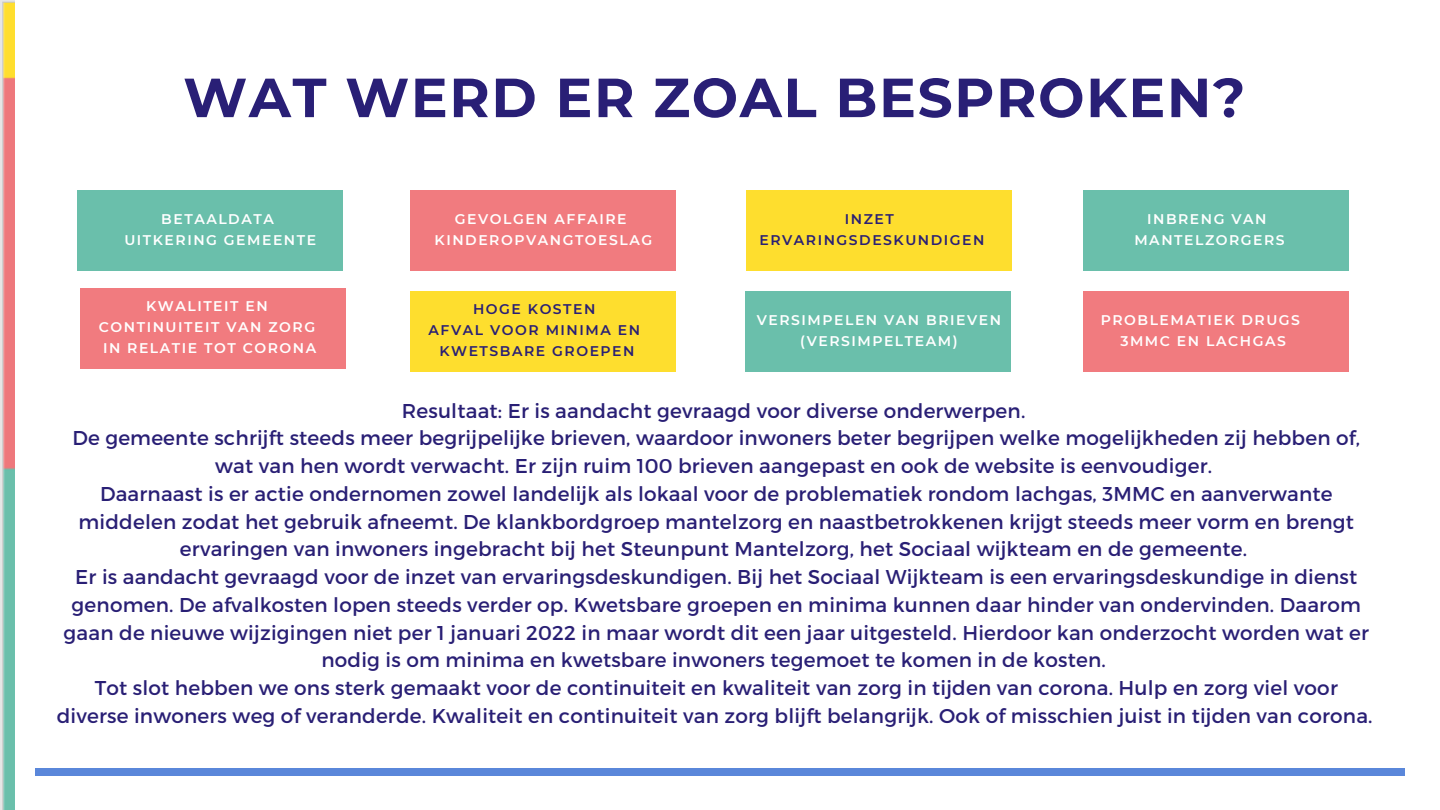
<style>
.page{position:relative;width:1440px;height:810px;background:#fff}
.page>*{position:absolute;margin:0;border:0;box-sizing:border-box;transform-origin:0 0}
.t1{font:700 55px "Montserrat";letter-spacing:.03em;color:#291f76}
.t2{font:20px/27.8px "Montserrat";letter-spacing:.01em;color:#291f75;text-align:center}
.t3{font:600 14px "Montserrat";letter-spacing:.11em;color:#fff}
.t4{font:600 14px "Montserrat";letter-spacing:.11em;color:#291f75}
</style>
<div class="page">
<div style="left:77px;top:190px;width:265px;height:81px;background:#6abfab"></div>
<div style="left:35px;top:768px;width:1370px;height:8px;background:#5a87da"></div>
<img style="left:0;top:0;width:15px;height:810px">
<div style="left:80px;top:288px;width:265px;height:81px;background:#f17b7f"></div>
<div style="left:411px;top:190px;width:265px;height:81px;background:#f17b7f"></div>
<div style="left:411px;top:291px;width:265px;height:81px;background:#fede2e"></div>
<div style="left:746px;top:190px;width:266px;height:81px;background:#fede2e"></div>
<div style="left:746px;top:291px;width:265px;height:81px;background:#6abfab"></div>
<div style="left:1083px;top:190px;width:266px;height:81px;background:#6abfab"></div>
<div style="left:1083px;top:291px;width:266px;height:81px;background:#f17b7f"></div>
<p class="t1" style="left:183px;top:64px;width:1064px">WAT WERD ER ZOAL BESPROKEN?</p>
<p class="t3" style="left:161px;top:211px;width:114px">BETAALDATA</p>
<p class="t3" style="left:124px;top:232px;width:193px">UITKERING GEMEENTE</p>
<p class="t3" style="left:146px;top:298px;width:123px">KWALITEIT EN</p>
<p class="t3" style="left:99px;top:319px;width:218px">CONTINUITEIT VAN ZORG</p>
<p class="t3" style="left:103px;top:340px;width:215px">IN RELATIE TOT CORONA</p>
<p class="t3" style="left:455px;top:211px;width:173px">GEVOLGEN AFFAIRE</p>
<p class="t3" style="left:435px;top:232px;width:219px">KINDEROPVANGTOESLAG</p>
<p class="t4" style="left:473px;top:301px;width:124px">HOGE KOSTEN</p>
<p class="t4" style="left:429px;top:322px;width:213px">AFVAL VOOR MINIMA EN</p>
<p class="t4" style="left:439px;top:343px;width:197px">KWETSBARE GROEPEN</p>
<p class="t4" style="left:845px;top:211px;width:51px">INZET</p>
<p class="t4" style="left:760px;top:232px;width:227px">ERVARINGSDESKUNDIGEN</p>
<p class="t3" style="left:757px;top:311px;width:246px">VERSIMPELEN VAN BRIEVEN</p>
<p class="t3" style="left:800px;top:332px;width:159px">(VERSIMPELTEAM)</p>
<p class="t3" style="left:1147px;top:211px;width:121px">INBRENG VAN</p>
<p class="t3" style="left:1134px;top:232px;width:152px">MANTELZORGERS</p>
<p class="t3" style="left:1101px;top:311px;width:201px">PROBLEMATIEK DRUGS</p>
<p class="t3" style="left:1120px;top:332px;width:167px">3MMC EN LACHGAS</p>
<p class="t2" style="left:402px;top:396px;width:625px">Resultaat: Er is aandacht gevraagd voor diverse onderwerpen.</p>
<p class="t2" style="left:72px;top:423px;width:1289px">De gemeente schrijft steeds meer begrijpelijke brieven, waardoor inwoners beter begrijpen welke mogelijkheden zij hebben of, wat van hen wordt verwacht. Er zijn ruim 100 brieven aangepast en ook de website is eenvoudiger.</p>
<p class="t2" style="left:79px;top:479px;width:1277px">Daarnaast is er actie ondernomen zowel landelijk als lokaal voor de problematiek rondom lachgas, 3MMC en aanverwante middelen zodat het gebruik afneemt. De klankbordgroep mantelzorg en naastbetrokkenen krijgt steeds meer vorm en brengt ervaringen van inwoners ingebracht bij het Steunpunt Mantelzorg, het Sociaal wijkteam en de gemeente.</p>
<p class="t2" style="left:64px;top:562px;width:1307px">Er is aandacht gevraagd voor de inzet van ervaringsdeskundigen. Bij het Sociaal Wijkteam is een ervaringsdeskundige in dienst genomen. De afvalkosten lopen steeds verder op. Kwetsbare groepen en minima kunnen daar hinder van ondervinden. Daarom gaan de nieuwe wijzigingen niet per 1 januari 2022 in maar wordt dit een jaar uitgesteld. Hierdoor kan onderzocht worden wat er nodig is om minima en kwetsbare inwoners tegemoet te komen in de kosten.</p>
<p class="t2" style="left:57px;top:673px;width:1317px">Tot slot hebben we ons sterk gemaakt voor de continuiteit en kwaliteit van zorg in tijden van corona. Hulp en zorg viel voor diverse inwoners weg of veranderde. Kwaliteit en continuiteit van zorg blijft belangrijk. Ook of misschien juist in tijden van corona.</p>
</div>
